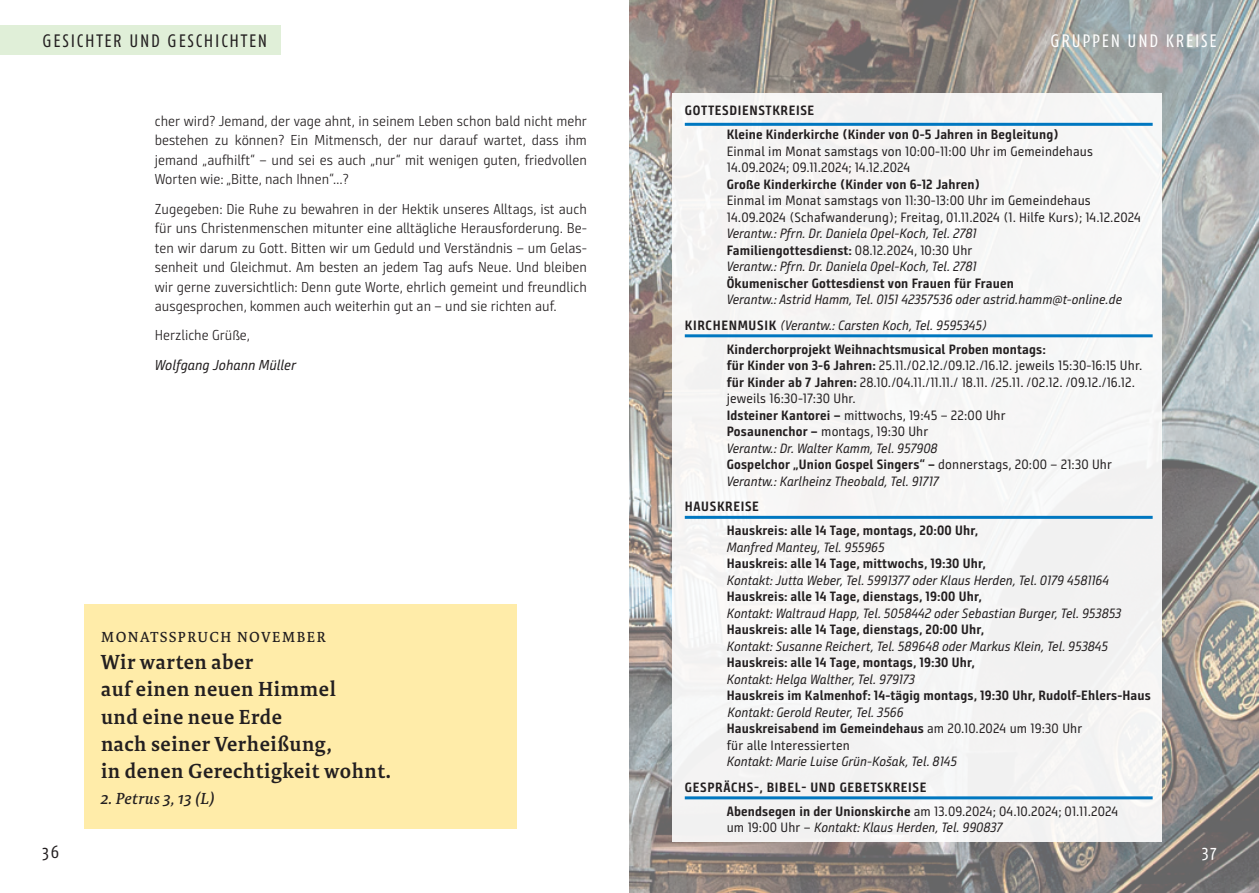
<style>
.page{position:relative;width:1259px;height:893px;background:#fff}
.page>*{position:absolute;margin:0;border:0;box-sizing:border-box;transform-origin:0 0}
.t1{font:600 21px/27px "Tundra Pro";letter-spacing:.025em;color:#231f20}
.t2{font:18px "Fago Co";letter-spacing:.1em;color:#231f20}
.t3{font:18px "Fago Co";letter-spacing:.1em;color:#fff}
.t4{font:italic 500 16.5px "Tundra Pro";letter-spacing:.025em;color:#231f20}
.t5{font:500 15px "Tundra Pro";letter-spacing:.11em;color:#231f20}
.t6{font:300 14.4px/19.5px "Bunday Sans";color:#231f20;text-align:justify}
.t7{font:italic 14.4px "Bunday Sans";color:#231f20}
.t8{font:13.5px/16.5px "Bunday Sans";letter-spacing:.01em;color:#231f20}
.t9{font:italic 13.5px/16.5px "Bunday Sans";color:#231f20}
.t10{font:700 13.5px/24px "Bunday Sans";letter-spacing:.01em;color:#231f20}
.t11{font:700 13.5px/24px "Bunday Sans";letter-spacing:.05em;color:#231f20}
.s1{font-weight:700;font-style:normal}
.s2{font-style:normal}
.s3{font-weight:700}
.s4{font-style:italic}
.s5{font-weight:400}
</style>
<div class="page">
<img style="left:629px;top:0;width:630px;height:893px">
<div style="left:672px;top:94px;width:489px;height:748px;background:#f5f5f5"></div>
<hr style="left:685px;top:123px;width:467px;height:3px;background:#0077c0">
<hr style="left:685px;top:334px;width:467px;height:3px;background:#0077c0">
<hr style="left:685px;top:516px;width:467px;height:3px;background:#0077c0">
<hr style="left:685px;top:796px;width:467px;height:3px;background:#0077c0">
<div style="left:84px;top:605px;width:432px;height:224px;background:#ffeca9"></div>
<div style="left:0;top:26px;width:281px;height:29px;background:#e0efd8"></div>
<h2 class="t2" style="left:43px;top:31px;width:226px">GESICHTER UND GESCHICHTEN</h2>
<h2 class="t2" style="left:43px;top:31px;width:197px">KIRCHE UND GESELLSCHAF</h2>
<p class="t6" style="left:155px;top:111px;width:434px">cher wird? Jemand, der vage ahnt, in seinem Leben schon bald nicht mehr bestehen zu können? Ein Mitmensch, der nur darauf wartet, dass ihm jemand „aufhilft“ – und sei es auch „nur“ mit wenigen guten, friedvollen Worten wie: „Bitte, nach Ihnen“…?</p>
<p class="t6" style="left:155px;top:199px;width:434px">Zugegeben: Die Ruhe zu bewahren in der Hektik unseres Alltags, ist auch für uns Christenmenschen mitunter eine alltägliche Herausforderung. Be&shy;ten wir darum zu Gott. Bitten wir um Geduld und Verständnis – um Gelas&shy;senheit und Gleichmut. Am besten an jedem Tag aufs Neue. Und bleiben wir gerne zuversichtlich: Denn gute Worte, ehrlich gemeint und freundlich ausgesprochen, kommen auch weiterhin gut an – und sie richten auf.</p>
<p class="t6" style="left:155px;top:326px;width:97px">Herzliche Grüße,</p>
<p class="t7" style="left:155px;top:356px;width:143px">Wolfgang Johann Müller</p>
<h2 class="t2" style="left:43px;top:842px;width:18px">36</h2>
<p class="t5" style="left:101px;top:628px;width:226px">MONATSSPRUCH NOVEMBER</p>
<h1 class="t1" style="left:101px;top:649px;width:291px">Wir warten aber<br>auf einen neuen Himmel<br>und eine neue Erde<br>nach seiner Verheißung,<br>in denen Gerechtigkeit wohnt.</h1>
<p class="t4" style="left:101px;top:789px;width:115px">2. Petrus 3, 13 (L)</p>
<h2 class="t3" style="left:1050px;top:31px;width:167px">GRUPPEN UND KREISE</h2>
<p class="t10" style="left:727px;top:99px;width:333px;text-indent:-42px">GOTTESDIENSTKREISE<br>Kleine Kinderkirche (Kinder von 0-5 Jahren in Begleitung)</p>
<p class="t8" style="left:727px;top:143px;width:368px">Einmal im Monat samstags von 10:00-11:00 Uhr im Gemeindehaus<br>14.09.2024; 09.11.2024; 14.12.2024</p>
<p class="t10" style="left:727px;top:172px;width:255px">Große Kinderkirche (Kinder von 6-12 Jahren)</p>
<p class="t8" style="left:727px;top:192px;width:416px">Einmal im Monat samstags von 11:30-13:00 Uhr im Gemeindehaus<br>14.09.2024 (Schafwanderung); Freitag, 01.11.2024 (1. Hilfe Kurs); 14.12.2024</p>
<p class="t9" style="left:727px;top:225px;width:251px">Verantw.: Pfrn. Dr. Daniela Opel-Koch, Tel. 2781<br><span class="s1">Familiengottesdienst:</span> <span class="s2">08.12.2024, 10:30 Uhr<br></span>Verantw.: Pfrn. Dr. Daniela Opel-Koch, Tel. 2781</p>
<p class="t10" style="left:727px;top:271px;width:289px">Ökumenischer Gottesdienst von Frauen für Frauen</p>
<p class="t9" style="left:685px;top:287px;width:439px;line-height:25.5px;text-indent:42px">Verantw.: Astrid Hamm, Tel. 0151 42357536 oder astrid.hamm@t-online.de<br><span class="s1">KIRCHENMUSIK</span> (Verantw.: Carsten Koch, Tel. 9595345)</p>
<p class="t8" style="left:727px;top:341px;width:417px"><span class="s3">Kinderchorprojekt Weihnachtsmusical Proben montags:<br>für Kinder von 3-6 Jahren:</span> 25.11./02.12./09.12./16.12. jeweils 15:30-16:15 Uhr. <span class="s3">für Kinder ab 7 Jahren:</span> 28.10./04.11./11.11./ 18.11. /25.11. /02.12. /09.12./16.12. jeweils 16:30-17:30 Uhr.<br><span class="s3">Idsteiner Kantorei –</span> mittwochs, 19:45 – 22:00 Uhr<br><span class="s3">Posaunenchor –</span> montags, 19:30 Uhr<br><span class="s4">Verantw.: Dr. Walter Kamm, Tel. 957908<br></span><span class="s3">Gospelchor „Union Gospel Singers“ –</span> donnerstags, 20:00 – 21:30 Uhr <span class="s4">Verantw.: Karlheinz Theobald, Tel. 91717</span></p>
<p class="t10" style="left:727px;top:495px;width:253px;text-indent:-42px">HAUSKREISE<br>Hauskreis: alle 14 Tage, montags, 20:00 Uhr,</p>
<p class="t9" style="left:727px;top:539px;width:159px">Manfred Mantey, Tel. 955965</p>
<p class="t10" style="left:727px;top:552px;width:261px">Hauskreis: alle 14 Tage, mittwochs, 19:30 Uhr,</p>
<p class="t9" style="left:727px;top:572px;width:384px">Kontakt: Jutta Weber, Tel. 5991377 oder Klaus Herden, Tel. 0179 4581164</p>
<p class="t10" style="left:727px;top:585px;width:257px">Hauskreis: alle 14 Tage, dienstags, 19:00 Uhr,</p>
<p class="t9" style="left:727px;top:605px;width:396px">Kontakt: Waltraud Happ, Tel. 5058442 oder Sebastian Burger, Tel. 953853</p>
<p class="t10" style="left:727px;top:618px;width:259px">Hauskreis: alle 14 Tage, dienstags, 20:00 Uhr,</p>
<p class="t9" style="left:727px;top:638px;width:383px">Kontakt: Susanne Reichert, Tel. 589648 oder Markus Klein, Tel. 953845</p>
<p class="t10" style="left:727px;top:651px;width:250px">Hauskreis: alle 14 Tage, montags, 19:30 Uhr,</p>
<p class="t9" style="left:727px;top:671px;width:190px">Kontakt: Helga Walther, Tel. 979173</p>
<p class="t10" style="left:727px;top:684px;width:425px">Hauskreis im Kalmenhof: 14-tägig montags, 19:30 Uhr, Rudolf-Ehlers-Haus</p>
<p class="t8" style="left:727px;top:704px;width:357px"><span class="s4">Kontakt: Gerold Reuter, Tel. 3566<br></span><span class="s3">Hauskreisabend im Gemeindehaus</span> am 20.10.2024 um 19:30 Uhr für alle Interessierten</p>
<p class="t9" style="left:727px;top:753px;width:232px">Kontakt: Marie Luise Grün-Košak, Tel. 8145</p>
<p class="t11" style="left:727px;top:775px;width:393px;text-indent:-42px">GESPRÄCHS-, BIBEL- UND GEBETSKREISE<br>Abendsegen in der Unionskirche <span class="s5">am 13.09.2024; 04.10.2024; 01.11.2024</span></p>
<p class="t9" style="left:727px;top:819px;width:277px"><span class="s2">um 19:00 Uhr –</span> Kontakt: Klaus Herden, Tel. 990837</p>
<h2 class="t3" style="left:1202px;top:842px;width:16px">37</h2>
</div>
